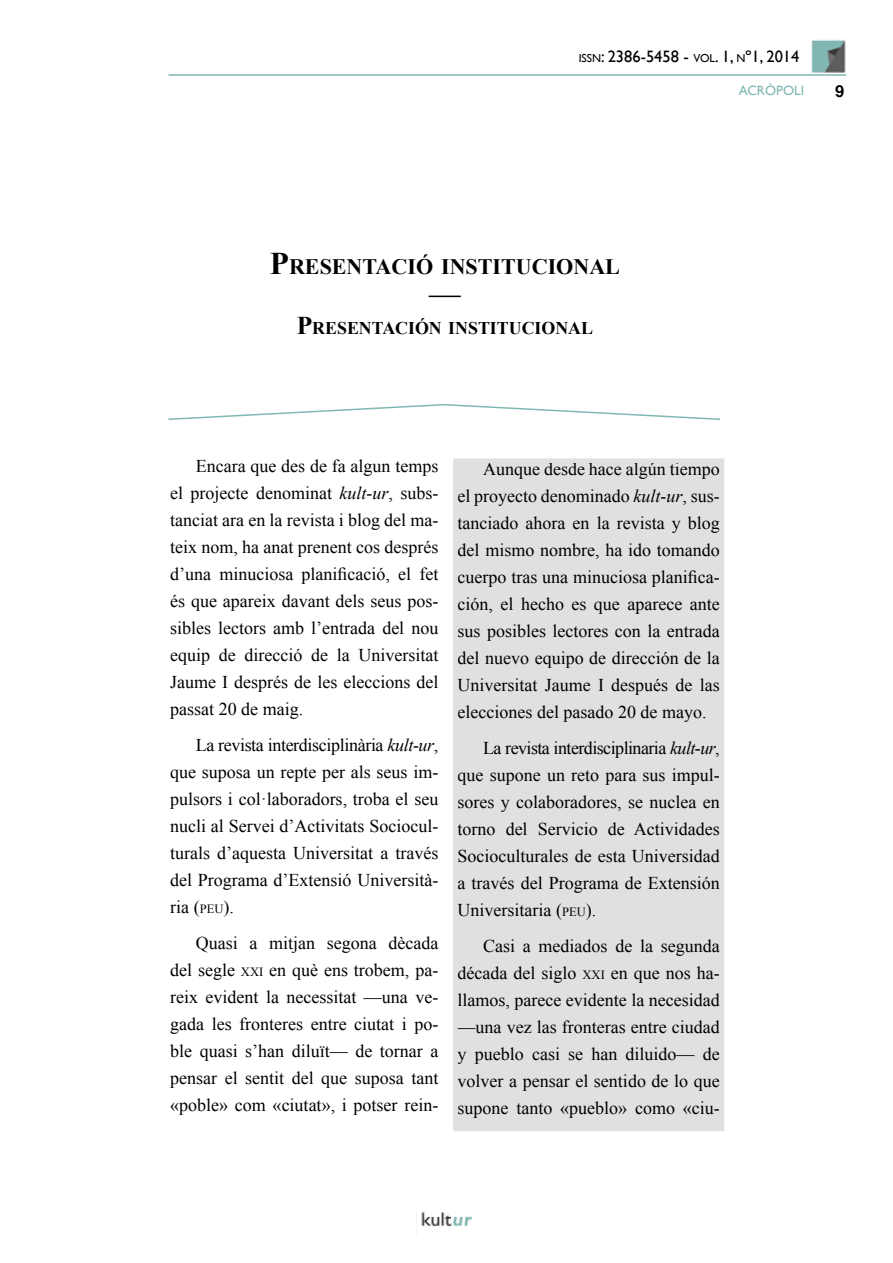
<style>
.page{position:relative;width:893px;height:1263px;background:#fff}
.page>*{position:absolute;margin:0;border:0;box-sizing:border-box;transform-origin:0 0}
.t1{font:31.5px "Times New Roman";color:#000}
.t2{font:700 22.05px "Times New Roman";color:#000}
.t3{font:18px/27px "Times New Roman";color:#000;text-align:justify}
.t4{font:700 17.85px "Times New Roman";color:#000}
.t5{font:16.5px "Gill Sans";color:#000}
.t6{font:700 16.5px "Helvetica";color:#000}
.t7{font:13.5px "Gill Sans";color:#81b8b3}
.s1{font-size:11.55px}
.s2{font-size:31.5px}
.s3{font-size:25.5px}
.s4{font-style:italic}
.s5{font-size:12.6px}
</style>
<div class="page">
<hr style="left:168px;top:74px;width:678px;height:2px;background:#81b8b3">
<img style="left:421px;top:1212px;width:52px;height:15px">
<img style="left:811px;top:40px;width:35px;height:33px">
<svg style="left:168px;top:403px;width:552px;height:17px"></svg>
<div style="left:455px;top:461px;width:267px;height:668px;background:#e2dfdf"></div>
<div style="left:453px;top:458px;width:271px;height:673px;border:4px solid #e2dfdf"></div>
<p class="t5" style="left:579px;top:47px;width:222px"><span class="s1">ISSN</span>: 2386-5458 - <span class="s1">VOL</span>. 1, <span class="s1">N</span>º1, 2014</p>
<p class="t7" style="left:739px;top:83px;width:67px">ACRÒPOLI</p>
<p class="t6" style="left:835px;top:77px;width:11px">9</p>
<p class="t2" style="left:270px;top:251px;width:352px"><span class="s2">P</span>RESENTACIÓ INSTITUCIONAL</p>
<h1 class="t1" style="left:429px;top:272px;width:33px">—</h1>
<p class="t4" style="left:297px;top:315px;width:298px"><span class="s3">P</span>RESENTACIÓN INSTITUCIONAL</p>
<p class="t3" style="left:170px;top:453px;width:270px;text-indent:26px">Encara que des de fa algun temps el projecte denominat <span class="s4">kult-ur</span>, subs&shy;tanciat ara en la revista i blog del ma&shy;teix nom, ha anat prenent cos després d’una minuciosa planificació, el fet és que apareix davant dels seus pos&shy;sibles lectors amb l’entrada del nou equip de direcció de la Universitat Jaume I després de les eleccions del passat 20 de maig.</p>
<p class="t3" style="left:170px;top:731px;width:270px;text-indent:26px">La revista interdisciplinària <span class="s4">kult-ur</span>, que suposa un repte per als seus im&shy;pulsors i col·laboradors, troba el seu nucli al Servei d’Activitats Sociocul&shy;turals d’aquesta Universitat a través del Programa d’Extensió Università&shy;ria (<span class="s5">PEU</span>).</p>
<p class="t3" style="left:170px;top:929px;width:270px;text-indent:26px">Quasi a mitjan segona dècada del segle <span class="s5">XXI</span> en què ens trobem, pa&shy;reix evident la necessitat —una ve&shy;gada les fronteres entre ciutat i po&shy;ble quasi s’han diluït— de tornar a pensar el sentit del que suposa tant «poble» com «ciutat», i potser rein-</p>
<p class="t3" style="left:458px;top:456px;width:264px;text-indent:26px">Aunque desde hace algún tiempo el proyecto denominado <span class="s4">kult-ur</span>, sus&shy;tanciado ahora en la revista y blog del mismo nombre, ha ido tomando cuerpo tras una minuciosa planifica&shy;ción, el hecho es que aparece ante sus posibles lectores con la entrada del nuevo equipo de dirección de la Universitat Jaume I después de las elecciones del pasado 20 de mayo.</p>
<p class="t3" style="left:458px;top:734px;width:264px;text-indent:26px">La revista interdisciplinaria <span class="s4">kult-ur</span>, que supone un reto para sus impul&shy;sores y colaboradores, se nuclea en torno del Servicio de Actividades Socioculturales de esta Universidad a través del Programa de Extensión Universitaria (<span class="s5">PEU</span>).</p>
<p class="t3" style="left:458px;top:932px;width:264px;text-indent:26px">Casi a mediados de la segunda década del siglo <span class="s5">XXI</span> en que nos ha&shy;llamos, parece evidente la necesidad —una vez las fronteras entre ciudad y pueblo casi se han diluido— de volver a pensar el sentido de lo que supone tanto «pueblo» como «ciu-</p>
</div>
